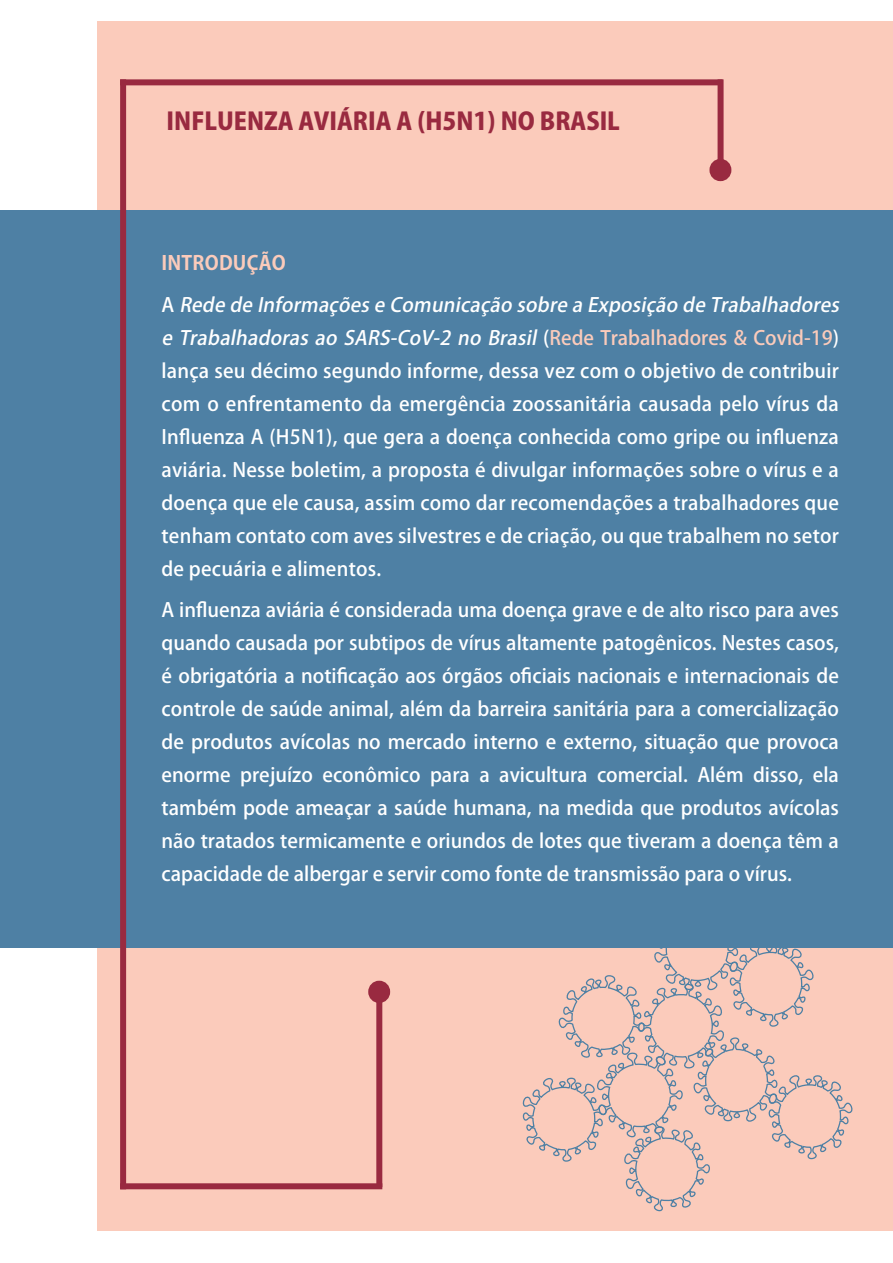
<style>
.page{position:relative;width:893px;height:1263px;background:#fff}
.page>*{position:absolute;margin:0;border:0;box-sizing:border-box;transform-origin:0 0}
.t1{font:800 24px "Koz Go Pro";color:#992a40}
.t2{font:500 19.5px/33px "Koz Go Pro";letter-spacing:.005em;color:#fff;text-align:justify}
.t3{font:italic 500 19.5px/41.5px "Koz Go Pro";color:#fff}
.s1{font-weight:700;font-style:normal;color:#fbcbbb}
.s2{font-style:normal}
.s3{font-style:italic}
.s4{color:#fbcbbb}
</style>
<div class="page">
<div style="left:98px;top:21px;width:795px;height:1210px;background:#fbcbbb"></div>
<div style="left:0;top:210px;width:893px;height:738px;background:#4e80a4"></div>
<div style="left:709px;top:159px;width:22px;height:22px;border:10px solid #992a40;border-radius:50%"></div>
<div style="left:368px;top:981px;width:22px;height:22px;border:10px solid #992a40;border-radius:50%"></div>
<div style="left:718px;top:79px;width:6px;height:89px;background:#992a40"></div>
<div style="left:376px;top:994px;width:6px;height:193px;background:#992a40"></div>
<div style="left:120px;top:79px;width:602px;height:6px;background:#992a40"></div>
<div style="left:120px;top:79px;width:6px;height:1110px;background:#992a40"></div>
<div style="left:120px;top:1183px;width:262px;height:6px;background:#992a40"></div>
<svg style="left:522px;top:948px;width:331px;height:264px"></svg>
<p class="t1" style="left:167px;top:105px;width:455px">INFLUENZA AVIÁRIA A (H5N1) NO BRASIL</p>
<p class="t3" style="left:162px;top:243px;width:684px"><span class="s1">INTRODUÇÃO<br></span><span class="s2">A</span> Rede de Informações e Comunicação sobre a Exposição de Trabalhadores</p>
<p class="t2" style="left:162px;top:322px;width:679px"><span class="s3">e Trabalhadoras ao SARS-CoV-2 no Brasil</span> ( <span class="s4">Re d e Tra b a l h a d o re s &amp; C ov i d - 1 9</span>) lança seu décimo segundo informe, dessa vez com o objetivo de contribuir com o enfrentamento da emergência zoossanitária causada pelo vírus da Influenza A (H5N1), que gera a doença conhecida como gripe ou influenza aviária. Nesse boletim, a proposta é divulgar informações sobre o vírus e a doença que ele causa, assim como dar recomendações a trabalhadores que tenham contato com aves silvestres e de criação, ou que trabalhem no setor de pecuária e alimentos.</p>
<p class="t2" style="left:162px;top:595px;width:679px">A influenza aviária é considerada uma doença grave e de alto risco para aves quando causada por subtipos de vírus altamente patogênicos. Nestes casos, é obrigatória a notificação aos órgãos oficiais nacionais e internacionais de controle de saúde animal, além da barreira sanitária para a comercialização de produtos avícolas no mercado interno e externo, situação que provoca enorme prejuízo econômico para a avicultura comercial. Além disso, ela também pode ameaçar a saúde humana, na medida que produtos avícolas não tratados termicamente e oriundos de lotes que tiveram a doença têm a capacidade de albergar e servir como fonte de transmissão para o vírus.</p>
</div>
